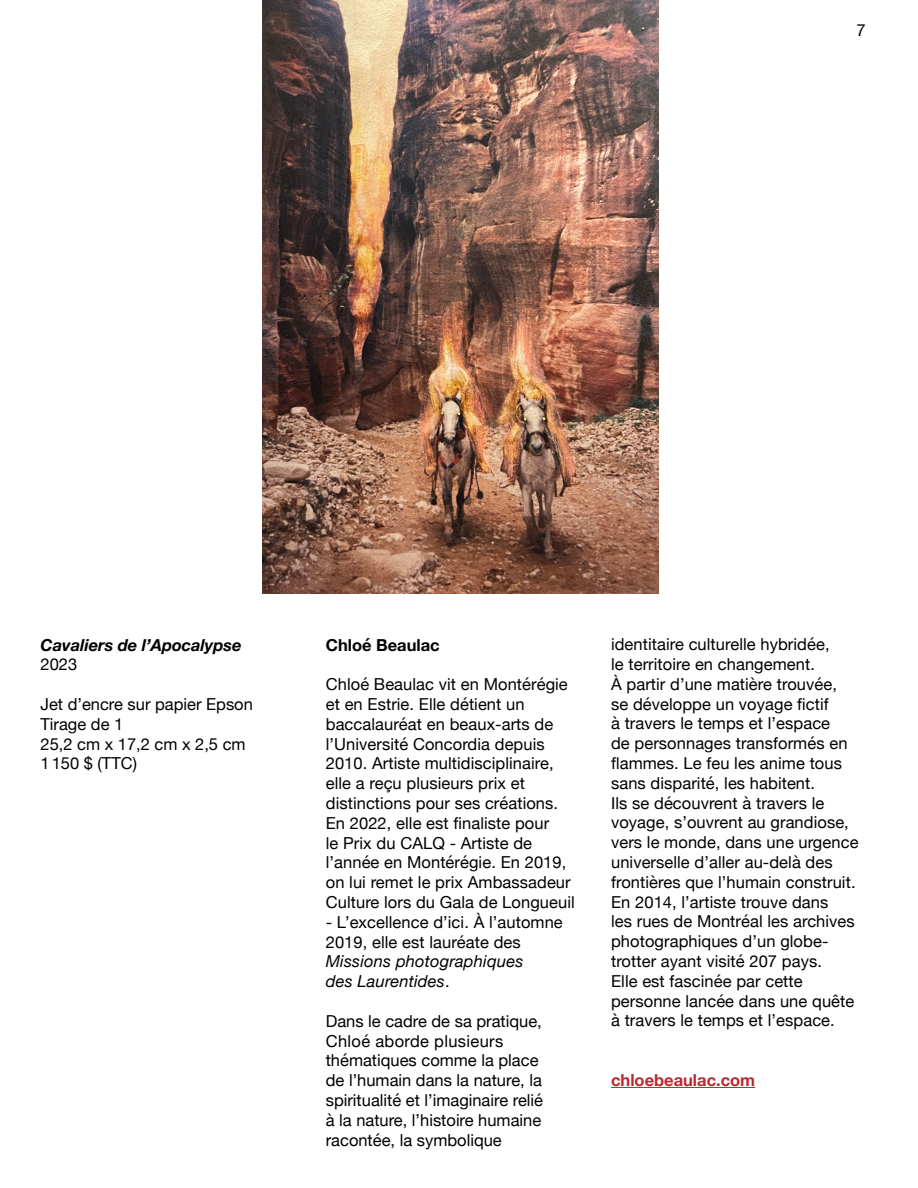
<style>
.page{position:relative;width:918px;height:1188px;background:#fff}
.page>*{position:absolute;margin:0;border:0;box-sizing:border-box;transform-origin:0 0}
.t1{font:16.5px/19.8px "Helvetica Neue";letter-spacing:.005em;color:#000}
.t2{font:italic 16.5px/19.8px "Helvetica Neue";letter-spacing:.01em;color:#000}
.t3{font:italic 700 16.5px "Helvetica Neue";color:#000}
.t4{font:700 16.5px "Helvetica Neue";color:#b92930}
.t5{font:700 16.5px "Helvetica Neue";color:#000}
.s1{font-style:normal}
</style>
<div class="page">
<img style="left:262px;top:0;width:396px;height:594px">
<hr style="left:611px;top:1087px;width:144px;height:1px;background:#b92930">
<p class="t1" style="left:856px;top:21px;width:11px">7</p>
<p class="t3" style="left:40px;top:632px;width:203px">Cavaliers de l’Apocalypse</p>
<p class="t1" style="left:40px;top:656px;width:38px">2023</p>
<p class="t1" style="left:40px;top:695px;width:214px">Jet d’encre sur papier Epson<br>Tirage de 1<br>25,2 cm x 17,2 cm x 2,5 cm<br>1150 $ (TTC)</p>
<p class="t5" style="left:326px;top:632px;width:115px">Chloé Beaulac</p>
<p class="t1" style="left:326px;top:675px;width:250px">Chloé Beaulac vit en Montérégie et en Estrie. Elle détient un baccalauréat en beaux-arts de l’Université Concordia depuis<br>2010. Artiste multidisciplinaire, elle a reçu plusieurs prix et distinctions pour ses créations.<br>En 2022, elle est finaliste pour<br>le Prix du CALQ - Artiste de l’année en Montérégie. En 2019, on lui remet le prix Ambassadeur<br>Culture lors du Gala de Longueuil</p>
<p class="t1" style="left:326px;top:913px;width:239px">- L’excellence d’ici. À l’automne<br>2019, elle est lauréate des</p>
<p class="t2" style="left:326px;top:953px;width:199px">Missions photographiques des Laurentides<span class="s1">.</span></p>
<p class="t1" style="left:326px;top:1012px;width:219px">Dans le cadre de sa pratique,<br>Chloé aborde plusieurs thématiques comme la place de l’humain dans la nature, la spiritualité et l’imaginaire relié à la nature, l’histoire humaine racontée, la symbolique</p>
<p class="t1" style="left:611px;top:635px;width:249px">identitaire culturelle hybridée,<br>le territoire en changement.<br>À partir d’une matière trouvée,<br>se développe un voyage fictif<br>à travers le temps et l’espace<br>de personnages transformés en flammes. Le feu les anime tous sans disparité, les habitent.<br>Ils se découvrent à travers le voyage, s’ouvrent au grandiose, vers le monde, dans une urgence universelle d’aller au-delà des frontières que l’humain construit.<br>En 2014, l’artiste trouve dans<br>les rues de Montréal les archives photographiques d’un globe&shy;trotter ayant visité 207 pays.<br>Elle est fascinée par cette personne lancée dans une quête à travers le temps et l’espace.</p>
<p class="t4" style="left:611px;top:1067px;width:146px">chloebeaulac.com</p>
</div>
